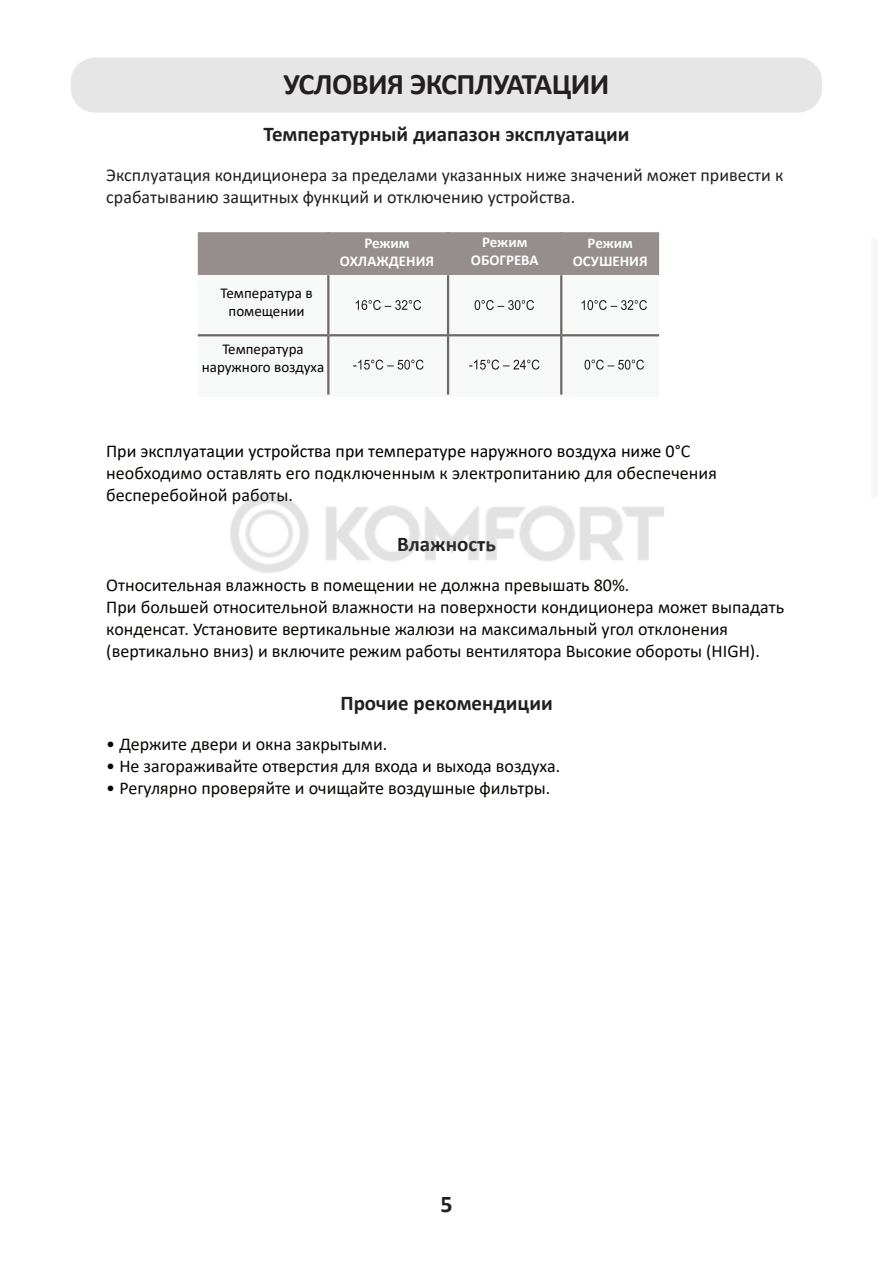
<style>
.page{position:relative;width:893px;height:1263px;background:#fff}
.page>*{position:absolute;margin:0;border:0;box-sizing:border-box;transform-origin:0 0}
.t1{font:700 30px "Calibri";letter-spacing:-.02em;color:#231f20}
.t2{font:700 24px "Calibri";color:#231f20}
.t3{font:700 21px "Calibri";color:#231f20}
.t4{font:18px/21.9px "Calibri";color:#080704}
.t5{font:18px/21.9px "Calibri";color:#231f20}
.t6{font:15px/18px "Calibri";color:#060300;text-align:center}
.t7{font:700 15px/18px "Calibri";color:#fdfdfd;text-align:center}
.s1{color:#000100}
</style>
<div class="page">
<div style="left:71px;top:57px;width:751px;height:56px;background:#e6e6e6;border-radius:24px"></div>
<div style="left:198px;top:232px;width:461px;height:43px;background:#958e8d"></div>
<svg style="left:198px;top:275px;width:461px;height:120px"></svg>
<hr style="left:327px;top:275px;width:2px;height:60px;background:#6f6765">
<hr style="left:447px;top:275px;width:2px;height:60px;background:#6f6765">
<hr style="left:560px;top:275px;width:2px;height:60px;background:#6f6765">
<hr style="left:198px;top:334px;width:130px;height:2px;background:#6f6765">
<hr style="left:328px;top:334px;width:120px;height:2px;background:#6f6765">
<hr style="left:327px;top:336px;width:2px;height:59px;background:#6f6765">
<hr style="left:448px;top:334px;width:113px;height:2px;background:#6f6765">
<hr style="left:447px;top:336px;width:2px;height:59px;background:#6f6765">
<hr style="left:561px;top:334px;width:98px;height:2px;background:#6f6765">
<hr style="left:560px;top:336px;width:2px;height:59px;background:#6f6765">
<hr style="left:327px;top:232px;width:2px;height:43px;background:#958e8d">
<hr style="left:447px;top:232px;width:2px;height:43px;background:#958e8d">
<hr style="left:560px;top:232px;width:2px;height:43px;background:#958e8d">
<svg style="left:356px;top:300px;width:65px;height:10px"></svg>
<svg style="left:475px;top:300px;width:59px;height:10px"></svg>
<svg style="left:582px;top:300px;width:65px;height:10px"></svg>
<svg style="left:469px;top:360px;width:70px;height:10px"></svg>
<svg style="left:353px;top:360px;width:71px;height:10px"></svg>
<svg style="left:585px;top:360px;width:59px;height:10px"></svg>
<div style="left:871px;top:238px;width:7px;height:259px;background:#f7f8f8"></div>
<img style="left:230px;top:494px;width:434px;height:79px">
<h1 class="t1" style="left:284px;top:72px;width:327px">УСЛОВИЯ ЭКСПЛУАТАЦИИ</h1>
<p class="t3" style="left:263px;top:125px;width:368px">Температурный диапазон эксплуатации</p>
<p class="t5" style="left:106px;top:165px;width:679px">Эксплуатация кондиционера за пределами указанных ниже значений может привести к срабатыванию защитных функций и отключению устройства.</p>
<p class="t7" style="left:340px;top:235px;width:96px">Режим<br>ОХЛАЖДЕНИЯ</p>
<p class="t7" style="left:471px;top:234px;width:69px">Режим<br>ОБОГРЕВА</p>
<p class="t7" style="left:573px;top:235px;width:76px">Режим<br>ОСУШЕНИЯ</p>
<p class="t6" style="left:221px;top:286px;width:94px">Температура в помещении</p>
<p class="t6" style="left:202px;top:341px;width:124px">Температура наружного воздуха</p>
<p class="t4" style="left:106px;top:441px;width:612px"><span class="s1">При эксплуатации устройства при температуре наружного воздуха ниже 0</span>°C необходимо оставлять его подключенным к электропитанию для обеспечения бесперебойной работы.</p>
<p class="t3" style="left:397px;top:535px;width:100px">Влажность</p>
<p class="t4" style="left:106px;top:576px;width:679px">Относительная влажность в помещении не должна превышать 80%.<br>При большей относительной влажности на поверхности кондиционера может выпадать конденсат. Установите вертикальные жалюзи на максимальный угол отклонения (вертикально вниз) и включите режим работы вентилятора Высокие обороты (HIGH).</p>
<p class="t3" style="left:340px;top:694px;width:214px">Прочие рекомендиции</p>
<p class="t4" style="left:106px;top:735px;width:283px">• Держите двери и окна закрытыми.</p>
<p class="t4" style="left:106px;top:757px;width:456px">• Не загораживайте отверстия для входа и выхода воздуха.</p>
<p class="t4" style="left:106px;top:778px;width:445px">• Регулярно проверяйте и очищайте воздушные фильтры.</p>
<h2 class="t2" style="left:440px;top:1194px;width:14px">5</h2>
</div>
